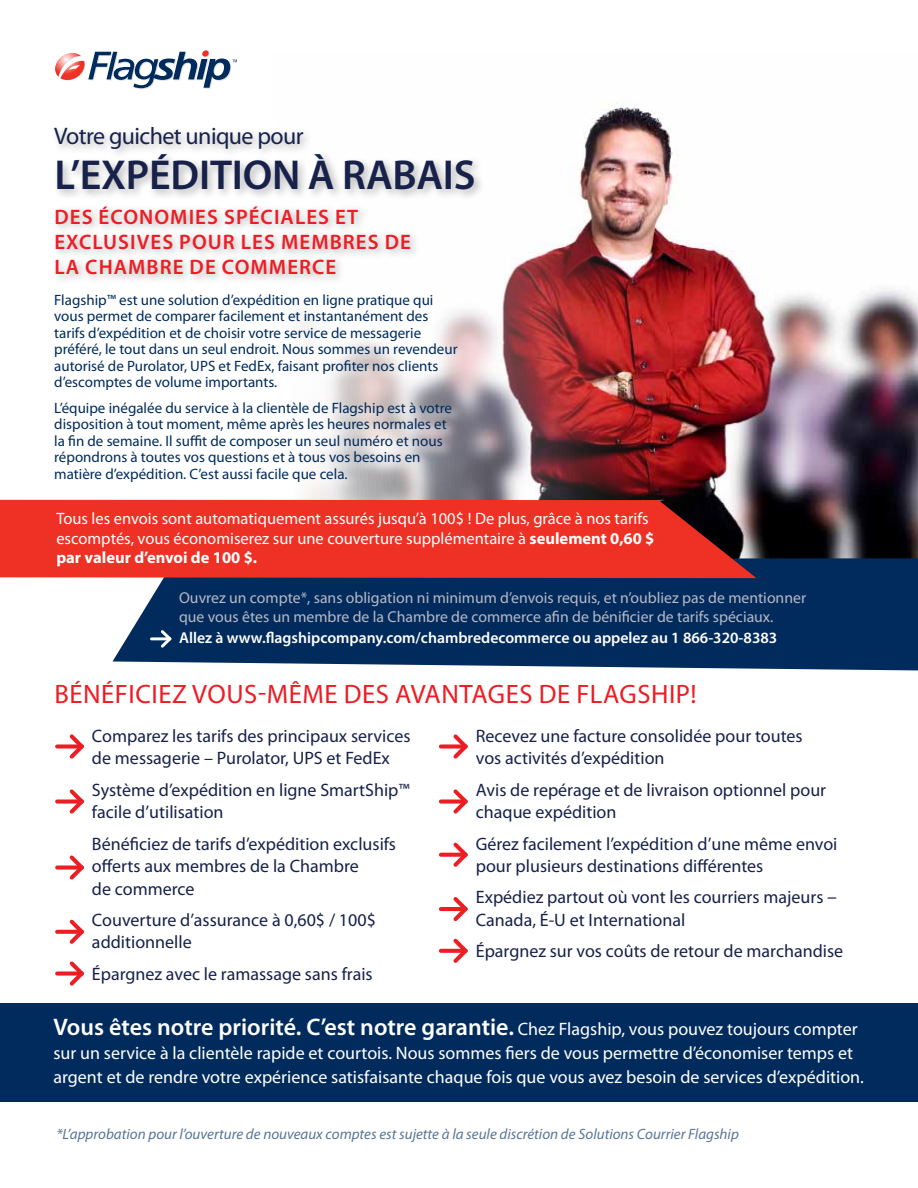
<style>
.page{position:relative;width:918px;height:1188px;background:#fff}
.page>*{position:absolute;margin:0;border:0;box-sizing:border-box;transform-origin:0 0}
.t1{font:600 42px "Myriad Pro";color:#17214a}
.t2{font:26.7px "Myriad Pro";letter-spacing:.02em;color:#ed1d24}
.t3{font:600 24px "Myriad Pro";color:#fff}
.t4{font:24px "Myriad Pro";letter-spacing:-.025em;color:#17214a}
.t5{font:600 21px/25.2px "Myriad Pro";letter-spacing:.05em;color:#ed1d24}
.t6{font:18px/22.5px "Myriad Pro";color:#17214a}
.t7{font:18px/24px "Myriad Pro";color:#fff}
.t8{font:16.5px/19.5px "Myriad Pro";color:#fff}
.t9{font:15.75px/19.5px "Myriad Pro";color:#bab8c5}
.t10{font:600 15.75px "Myriad Pro";color:#fff}
.t11{font:15px/16.5px "Myriad Pro";color:#002b5c}
.t12{font:italic 15px "Myriad Pro";color:#597595}
.s1{font-weight:700}
.s2{font-size:19.5px}
.s3{font-weight:400;font-size:18px}
</style>
<div class="page">
<div style="left:0;top:1004px;width:918px;height:98px;background:#002b5c"></div>
<img style="left:90px;top:103px;width:828px;height:455px">
<svg style="left:112px;top:558px;width:806px;height:112px;background:#123967"></svg>
<svg style="left:55px;top:50px;width:182px;height:39px"></svg>
<svg style="left:90px;top:291px;width:379px;height:203px"></svg>
<div style="left:50px;top:123px;width:435px;height:78px;background:#000;opacity:.3"></div>
<div style="left:51px;top:202px;width:370px;height:84px;background:#000;opacity:.3"></div>
<div style="left:57px;top:744px;width:25px;height:5px;background:#ed1d24"></div>
<svg style="left:66px;top:734px;width:18px;height:25px"></svg>
<div style="left:441px;top:744px;width:25px;height:5px;background:#ed1d24"></div>
<svg style="left:450px;top:734px;width:18px;height:25px"></svg>
<div style="left:57px;top:799px;width:25px;height:5px;background:#ed1d24"></div>
<svg style="left:66px;top:789px;width:18px;height:25px"></svg>
<div style="left:441px;top:799px;width:25px;height:5px;background:#ed1d24"></div>
<svg style="left:450px;top:789px;width:18px;height:25px"></svg>
<svg style="left:441px;top:853px;width:9px;height:4px"></svg>
<svg style="left:450px;top:842px;width:18px;height:25px"></svg>
<hr style="left:441px;top:907px;width:25px;height:4px;background:#ed1d24">
<svg style="left:450px;top:897px;width:18px;height:24px"></svg>
<svg style="left:441px;top:949px;width:9px;height:4px"></svg>
<svg style="left:450px;top:938px;width:18px;height:25px"></svg>
<div style="left:57px;top:865px;width:25px;height:5px;background:#ed1d24"></div>
<svg style="left:66px;top:855px;width:18px;height:25px"></svg>
<svg style="left:57px;top:930px;width:9px;height:4px"></svg>
<svg style="left:66px;top:919px;width:18px;height:25px"></svg>
<div style="left:57px;top:971px;width:25px;height:5px;background:#ed1d24"></div>
<svg style="left:66px;top:961px;width:18px;height:25px"></svg>
<svg style="left:0;top:500px;width:757px;height:78px;background:#e13125"></svg>
<hr style="left:151px;top:637px;width:19px;height:3px;background:#fff">
<svg style="left:158px;top:627px;width:16px;height:23px"></svg>
<h3 class="t4" style="left:54px;top:121px;width:251px">Votre guichet unique pour</h3>
<h1 class="t1" style="left:55px;top:148px;width:165px">L’EXPÉDITION</h1>
<h1 class="t1" style="left:308px;top:148px;width:57px">À RABAIS</h1>
<p class="t5" style="left:54px;top:204px;width:71px">DES ÉCONOMI</p>
<p class="t5" style="left:195px;top:204px;width:78px">ES SPÉCIAL</p>
<p class="t5" style="left:306px;top:204px;width:53px">ES ET</p>
<p class="t5" style="left:54px;top:229px;width:25px">EXCLUSIV</p>
<p class="t5" style="left:150px;top:229px;width:44px">ES POUR</p>
<p class="t5" style="left:54px;top:229px;width:344px;text-indent:186px">Les membres de la Chambre de Commerce</p>
<p class="t11" style="left:54px;top:291px;width:405px">Flagship™ est une solution d’expédition en ligne pratique qui vous permet de comparer facilement et instantanément des tarifs d’expédition et de choisir votre service de messagerie préféré, le tout dans un seul endroit. Nous sommes un revendeur autorisé de Purolator, UPS et FedEx, faisant profiter nos clients d’escomptes de volume importants.</p>
<p class="t11" style="left:54px;top:399px;width:399px">L’équipe inégalée du service à la clientèle de Flagship est à votre disposition à tout moment, même après les heures normales et la fin de semaine. Il suffit de composer un seul numéro et nous répondrons à toutes vos questions et à tous vos besoins en matière d’expédition. C’est aussi facile que cela.</p>
<p class="t8" style="left:56px;top:509px;width:600px">Tous les envois sont automatiquement assurés jusqu’à 100$ ! De plus, grâce à nos tarifs escomptés, vous économiserez sur une couverture supplémentaire à <span class="s1">seulement 0,60 $ par valeur d’envoi de 100 $.</span></p>
<p class="t9" style="left:179px;top:587px;width:629px">Ouvrez un compte*, sans obligation ni minimum d’envois requis, et n’oubliez pas de mentionner que vous êtes un membre de la Chambre de commerce afin de bénificier de tarifs spéciaux.</p>
<p class="t10" style="left:179px;top:628px;width:600px">Allez à www.flagshipcompany.com/chambredecommerce ou appelez au 1 866-320-8383</p>
<h2 class="t2" style="left:55px;top:678px;width:357px">BÉNÉFICIEZ VOUS-MÊME DES AVAN</h2>
<h2 class="t2" style="left:460px;top:678px;width:239px">TAGES DE FLAGSHIP!</h2>
<p class="t6" style="left:92px;top:724px;width:320px">Comparez les tarifs des principaux services de messagerie – Purolator, UPS et FedEx</p>
<p class="t6" style="left:92px;top:778px;width:319px">Système d’expédition en ligne SmartShip™ facile d’utilisation</p>
<p class="t6" style="left:92px;top:832px;width:306px">Bénéficiez de tarifs d’expédition exclusifs offerts aux membres de la Chambre<br>de commerce</p>
<p class="t6" style="left:92px;top:908px;width:285px">Couverture d’assurance à 0,60$ / 100$ additionnelle</p>
<p class="t6" style="left:92px;top:962px;width:282px">Épargnez avec le ramassage sans frais</p>
<p class="t6" style="left:476px;top:724px;width:328px">Recevez une facture consolidée pour toutes vos activités d’expédition</p>
<p class="t6" style="left:476px;top:778px;width:352px">Avis de repérage et de livraison optionnel pour chaque expédition</p>
<p class="t6" style="left:476px;top:832px;width:363px">Gérez facilement l’expédition d’une même envoi pour plusieurs destinations différentes</p>
<p class="t6" style="left:476px;top:886px;width:363px">Expédiez partout où vont les courriers majeurs <span class="s2">–<br></span>Canada, É-U et International</p>
<p class="t6" style="left:476px;top:940px;width:369px">Épargnez sur vos coûts de retour de marchandise</p>
<h3 class="t3" style="left:53px;top:1012px;width:806px">Vous êtes notre priorité. C’est notre garantie. <span class="s3">Chez Flagship, vous pouvez toujours compter</span></h3>
<p class="t7" style="left:53px;top:1041px;width:812px">sur un service à la clientèle rapide et courtois. Nous sommes fiers de vous permettre d’économiser temps et argent et de rendre votre expérience satisfaisante chaque fois que vous avez besoin de services d’expédition.</p>
<p class="t12" style="left:56px;top:1124px;width:684px">*L’approbation pour l’ouverture de nouveaux comptes est sujette à la seule discrétion de Solutions Courrier Flagship</p>
</div>
